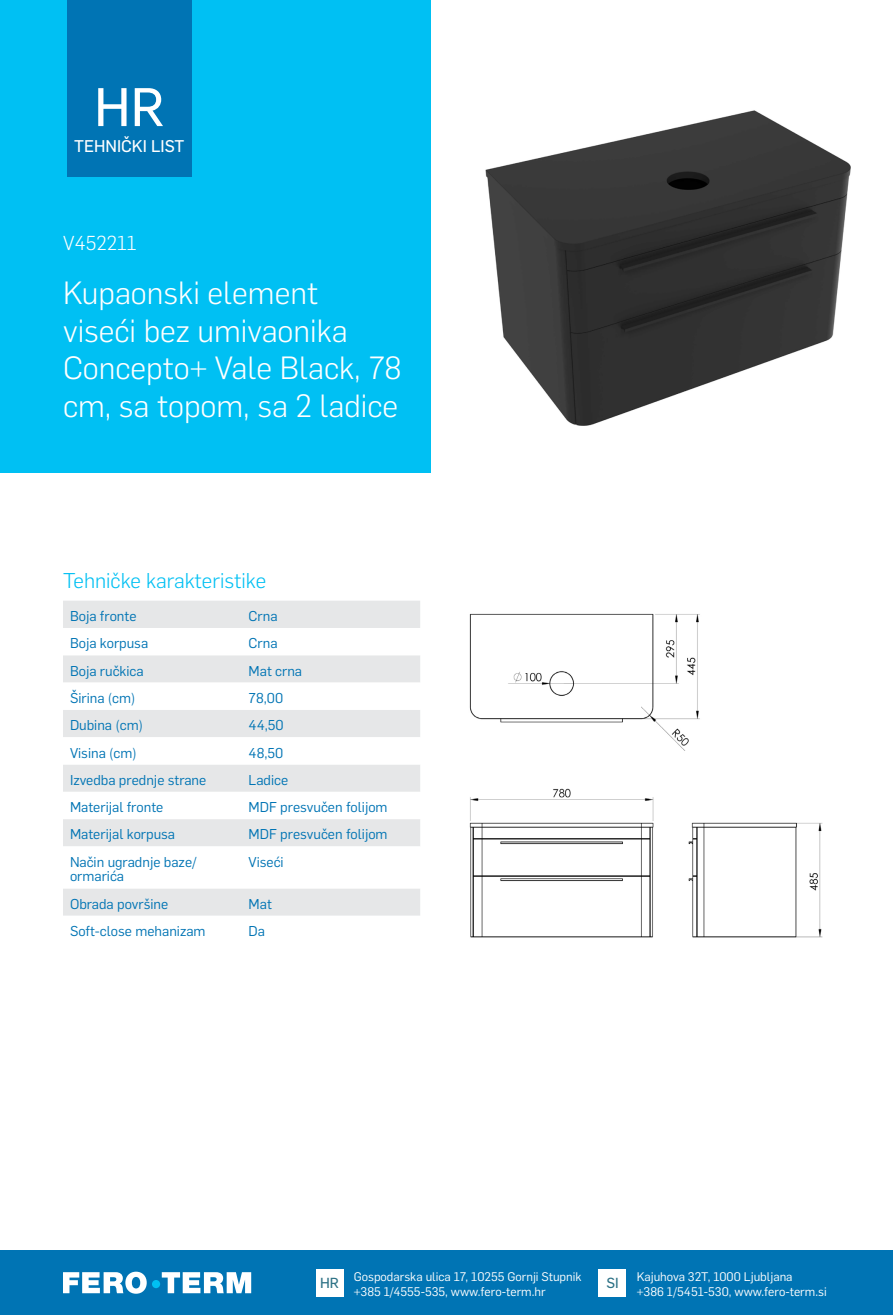
<style>
.page{position:relative;width:893px;height:1315px;background:#fff}
.page>*{position:absolute;margin:0;border:0;box-sizing:border-box;transform-origin:0 0}
.t1{font:53.2px "Flama Basic";color:#fff}
.t2{font:300 31.5px/37.8px "Flama";color:#fff}
.t3{font:300 21px "Flama";color:#00c0f3}
.t4{font:300 19.78px "Flama";color:#fff}
.t5{font:16.62px "Flama Basic";color:#fff}
.t6{font:14.35px "Flama Basic";color:#2c7185}
.t7{font:14px/14.7px "Flama";color:#0074b4}
.t8{font:12.25px/15.8px "Flama";color:#fff}
</style>
<div class="page">
<div style="left:0;top:1250px;width:893px;height:65px;background:#0074b4"></div>
<div style="left:316px;top:1269px;width:27px;height:27px;background:#fff"></div>
<div style="left:599px;top:1269px;width:27px;height:27px;background:#fff"></div>
<svg style="left:63px;top:1271px;width:188px;height:22px"></svg>
<div style="left:152px;top:1280px;width:8px;height:8px;background:#00c0f3;border-radius:50%"></div>
<div style="left:0;top:0;width:430px;height:472px;background:#00c0f3"></div>
<div style="left:67px;top:0;width:124px;height:177px;background:#0074b4"></div>
<div style="left:63px;top:601px;width:357px;height:27px;background:#e6e7e8"></div>
<svg style="left:63px;top:655px;width:357px;height:261px;fill:#e6e7e8"></svg>
<img style="left:469px;top:613px;width:354px;height:325px">
<img style="left:485px;top:110px;width:366px;height:316px">
<h1 class="t1" style="left:94px;top:70px;width:72px">HR</h1>
<p class="t5" style="left:74px;top:134px;width:112px">TEHNIČKI LIST</p>
<h3 class="t4" style="left:63px;top:229px;width:75px">V452211</h3>
<h2 class="t2" style="left:63px;top:272px;width:340px">Kupaonski element<br>viseći bez umivaonika<br>Concepto+ Vale Black, 78 cm, sa topom, sa 2 ladice</h2>
<h3 class="t3" style="left:63px;top:567px;width:205px">Tehničke karakteristike</h3>
<p class="t7" style="left:70px;top:608px;width:68px">Boja fronte</p>
<p class="t7" style="left:249px;top:608px;width:30px">Crna</p>
<p class="t7" style="left:70px;top:635px;width:80px">Boja korpusa</p>
<p class="t7" style="left:249px;top:635px;width:30px">Crna</p>
<p class="t7" style="left:70px;top:662px;width:75px">Boja ručkica</p>
<p class="t7" style="left:249px;top:662px;width:55px">Mat crna</p>
<p class="t7" style="left:70px;top:689px;width:67px">Širina (cm)</p>
<p class="t7" style="left:249px;top:689px;width:36px">78,00</p>
<p class="t7" style="left:70px;top:717px;width:74px">Dubina (cm)</p>
<p class="t7" style="left:249px;top:717px;width:37px">44,50</p>
<p class="t7" style="left:70px;top:744px;width:68px">Visina (cm)</p>
<p class="t7" style="left:249px;top:744px;width:36px">48,50</p>
<p class="t7" style="left:70px;top:771px;width:138px">Izvedba prednje strane</p>
<p class="t7" style="left:249px;top:771px;width:41px">Ladice</p>
<p class="t7" style="left:70px;top:799px;width:95px">Materijal fronte</p>
<p class="t7" style="left:249px;top:799px;width:140px">MDF presvučen folijom</p>
<p class="t7" style="left:70px;top:826px;width:107px">Materijal korpusa</p>
<p class="t7" style="left:249px;top:826px;width:140px">MDF presvučen folijom</p>
<p class="t7" style="left:70px;top:853px;width:128px">Način ugradnje baze/ ormarića</p>
<p class="t7" style="left:249px;top:853px;width:37px">Viseći</p>
<p class="t7" style="left:70px;top:895px;width:100px">Obrada površine</p>
<p class="t7" style="left:249px;top:895px;width:25px">Mat</p>
<p class="t7" style="left:70px;top:923px;width:137px">Soft-close mehanizam</p>
<p class="t7" style="left:249px;top:923px;width:18px">Da</p>
<p class="t6" style="left:320px;top:1272px;width:20px">HR</p>
<p class="t8" style="left:637px;top:1267px;width:191px">Kajuhova 32T, 1000 Ljubljana<br>+386 1/5451-530, www.fero-term.si</p>
<p class="t8" style="left:354px;top:1267px;width:229px">Gospodarska ulica 17, 10255 Gornji Stupnik +385 1/4555-535, www.fero-term.hr</p>
<p class="t6" style="left:606px;top:1272px;width:14px">SI</p>
</div>
